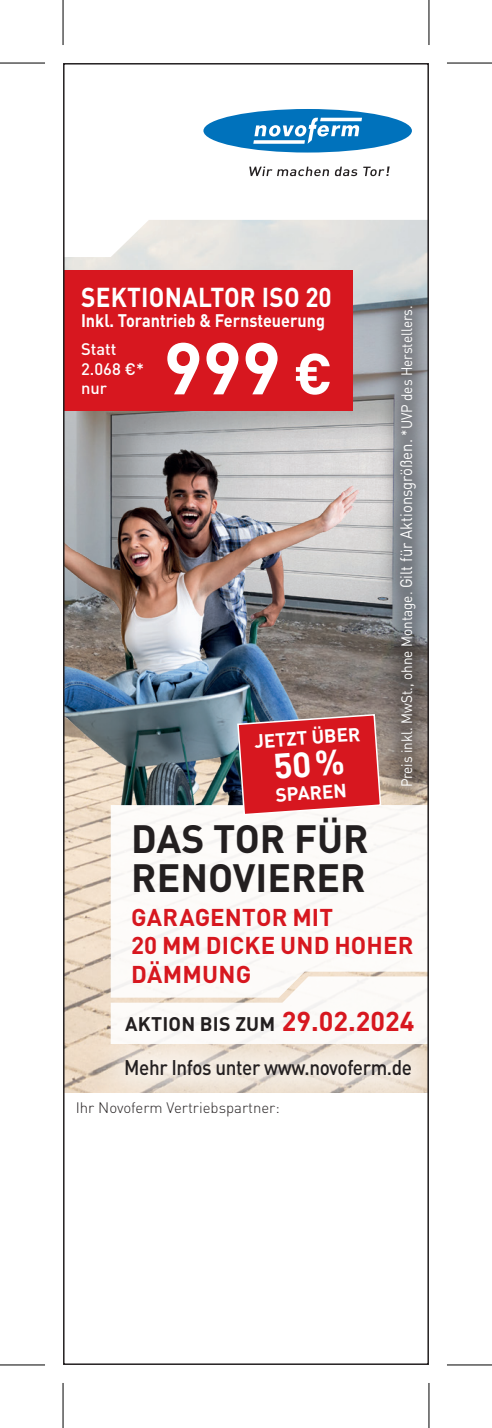
<style>
.page{position:relative;width:492px;height:1428px;background:#fff}
.page>*{position:absolute;margin:0;border:0;box-sizing:border-box;transform-origin:0 0}
.t1{font:700 72px "DIN Pro";color:#fff}
.t2{font:700 39px/39px "DIN Pro";color:#231f20}
.t3{font:700 27px "DIN Pro";letter-spacing:.01em;color:#fff;scale:.9 1}
.t4{font:700 24px/28.8px "DIN Pro";letter-spacing:.005em;color:#d7171f}
.t5{font:500 21px "DIN Pro";letter-spacing:-.02em;color:#231f20;scale:.9 1}
.t6{font:700 19.5px "DIN Pro";letter-spacing:.01em;color:#231f20}
.t7{font:700 18.9px "DIN Pro";color:#fff}
.t8{font:700 18px "DIN Pro";color:#fff;scale:.9 1}
.t9{font:500 16.5px/19.8px "DIN Pro";color:#fff}
.t10{font:15px "DIN Pro";color:#fff;scale:.9 1}
.t11{font:300 15px "DIN Pro";color:#231f20}
.s1{font-size:57px}
.s2{font-size:16.5px}
.s3{font-size:27px;color:#d7171f}
</style>
<div class="page">
<img style="left:66px;top:257px;width:360px;height:835px">
<img style="left:66px;top:433px;width:310px;height:372px">
<div style="left:63px;top:270px;width:289px;height:141px;background:#d7171f"></div>
<svg style="left:111px;top:109px;width:315px;height:148px"></svg>
<div style="left:203px;top:109px;width:209px;height:43px;background:#0072bc;border-radius:50%"></div>
<svg style="left:254px;top:118px;width:105px;height:26px"></svg>
<hr style="left:320px;top:118px;width:42px;height:3px;background:#fff">
<svg style="left:249px;top:166px;width:140px;height:10px"></svg>
<svg style="left:111px;top:805px;width:315px;height:171px"></svg>
<svg style="left:111px;top:976px;width:315px;height:44px"></svg>
<div style="left:86px;top:1020px;width:343px;height:95px;background:#fff;opacity:.75"></div>
<div style="left:376px;top:284px;width:53px;height:525px;background:#231f20;opacity:.5"></div>
<div style="left:63px;top:63px;width:366px;height:1301px;border:2px solid #231f20"></div>
<svg style="left:0;top:1365px;width:45px;height:1px"></svg>
<svg style="left:447px;top:1365px;width:45px;height:1px"></svg>
<svg style="left:429px;top:0;width:1px;height:45px"></svg>
<svg style="left:429px;top:1383px;width:1px;height:44px"></svg>
<hr style="left:0;top:62px;width:45px;height:2px;background:#000">
<hr style="left:447px;top:62px;width:45px;height:2px;background:#000">
<hr style="left:0;top:1364px;width:45px;height:1px;background:#000">
<hr style="left:447px;top:1364px;width:45px;height:1px;background:#000">
<hr style="left:62px;top:0;width:2px;height:45px;background:#000">
<hr style="left:62px;top:1382px;width:2px;height:45px;background:#000">
<hr style="left:428px;top:0;width:1px;height:45px;background:#000">
<hr style="left:428px;top:1382px;width:1px;height:45px;background:#000">
<svg style="left:236px;top:713px;width:146px;height:103px;background:#cf373e"></svg>
<h3 class="t3" style="left:81px;top:279px;width:280px">SEKTIONALTOR ISO 20</h3>
<p class="t8" style="left:81px;top:308px;width:272px">Inkl. Torantrieb &amp; Fernsteuerung</p>
<h1 class="t1" style="left:164px;top:319px;width:170px">999 <span class="s1">€</span></h1>
<p class="t9" style="left:81px;top:338px;width:64px">Statt<br>2.068 €* nur</p>
<p class="t7" style="left:253px;top:728px;width:108px;rotate:-4deg">JETZT ÜBER</p>
<p class="t7" style="left:274px;top:782px;width:73px;rotate:-4deg">SPAREN</p>
<p class="t10" style="left:396px;top:787px;width:537px;rotate:-90deg">Preis inkl. MwSt., ohne Montage. <span class="s2">Gilt für Aktionsgrößen.</span> *UVP des Herstellers.</p>
<h2 class="t2" style="left:131px;top:818px;width:239px">DAS TOR FÜR<br>RENOVIERER</h2>
<h3 class="t4" style="left:131px;top:901px;width:284px">GARAGENTOR MIT<br>20 MM DICKE UND HOHER<br>DÄMMUNG</h3>
<h3 class="t6" style="left:125px;top:1010px;width:290px">AKTION BIS ZUM <span class="s3">29.02.2024</span></h3>
<h3 class="t5" style="left:124px;top:1052px;width:321px">Mehr Infos unter www.novoferm.de</h3>
<p class="t11" style="left:76px;top:1096px;width:205px">Ihr Novoferm Vertriebspartner:</p>
</div>
